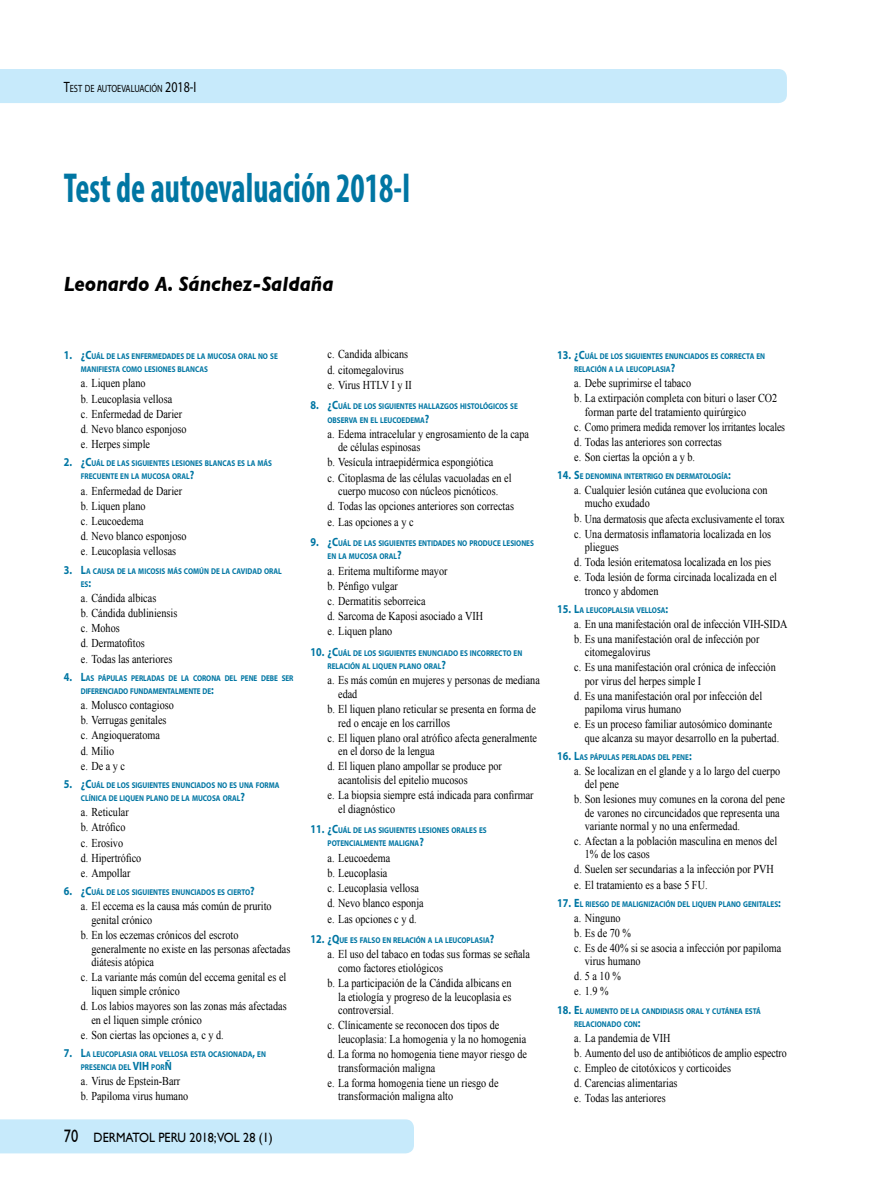
<style>
.page{position:relative;width:872px;height:1191px;background:#fff}
.page>*{position:absolute;margin:0;border:0;box-sizing:border-box;transform-origin:0 0}
.t1{font:700 condensed 42px "Myriad Pro";color:#0076a3;scale:.8 1}
.t2{font:italic 700 21px "Gill Sans";color:#000;scale:.9 1}
.t3{font:13.5px "Gill Sans";color:#000;scale:.9 1}
.t4{font:12px/15.1px "Times New Roman";color:#000;scale:.85 1}
.t5{font:10.5px "Myriad Pro";color:#000;scale:.8 1}
.t6{font:700 8.4px/13px "Myriad Pro";color:#0076a3;scale:.85 1}
.s1{font-size:15px}
.s2{font-size:12px}
.s3{font-size:18px}
</style>
<div class="page">
<div style="left:0;top:69px;width:787px;height:34px;background:#c7eafb"></div>
<div style="left:0;top:1119px;width:414px;height:34px;background:#c7eafb"></div>
<p class="t5" style="left:64px;top:82px;width:165px"><span class="s1">T</span>EST DE AUTOEVALUACIÓN <span class="s1">2018-I</span></p>
<h1 class="t1" style="left:64px;top:161px;width:435px">Test de autoevaluación 2018-I</h1>
<h2 class="t2" style="left:64px;top:272px;width:301px">Leonardo A. Sánchez-Saldaña</h2>
<p class="t6" style="left:81px;top:349px;width:232px;text-indent:-17px"><span class="s2">1. ¿C</span>UÁL DE LAS ENFERMEDADES DE LA MUCOSA ORAL NO SE<br>MANIFIESTA COMO LESIONES BLANCAS</p>
<p class="t4" style="left:81px;top:375px;width:126px">a. Liquen plano<br>b. Leucoplasia vellosa<br>c. Enfermedad de Darier d. Nevo blanco esponjoso e. Herpes simple</p>
<p class="t6" style="left:81px;top:456px;width:226px;text-indent:-17px"><span class="s2">2. ¿C</span>UÁL DE LAS SIGUIENTES LESIONES BLANCAS ES LA MÁS<br>FRECUENTE EN LA MUCOSA ORAL<span class="s2">?</span></p>
<p class="t4" style="left:81px;top:483px;width:126px">a. Enfermedad de Darier b. Liquen plano<br>c. Leucoedema<br>d. Nevo blanco esponjoso e. Leucoplasia vellosas</p>
<p class="t6" style="left:81px;top:564px;width:238px;text-indent:-17px"><span class="s2">3. L</span>A CAUSA DE LA MICOSIS MÁS COMÚN DE LA CAVIDAD ORAL<br>ES<span class="s2">:</span></p>
<p class="t4" style="left:81px;top:590px;width:115px">a. Cándida albicas<br>b. Cándida dubliniensis c. Mohos<br>d. Dermatofitos<br>e. Todas las anteriores</p>
<p class="t6" style="left:64px;top:671px;width:244px"><span class="s2">4. L</span>AS PÁPULAS PERLADAS DE LA CORONA DEL PENE DEBE</p>
<p class="t6" style="left:282px;top:671px;width:15px">SER</p>
<p class="t6" style="left:81px;top:684px;width:158px">DIFERENCIADO FUNDAMENTALMENTE DE<span class="s2">:</span></p>
<p class="t4" style="left:81px;top:697px;width:111px">a. Molusco contagioso b. Verrugas genitales c. Angioqueratoma<br>d. Milio<br>e. De a y c</p>
<p class="t6" style="left:81px;top:778px;width:235px;text-indent:-17px"><span class="s2">5. ¿C</span>UÁL DE LOS SIGUIENTES ENUNCIADOS NO ES UNA FORMA<br>CLÍNICA DE LIQUEN PLANO DE LA MUCOSA ORAL<span class="s2">?</span></p>
<p class="t4" style="left:81px;top:804px;width:73px">a. Reticular<br>b. Atrófico<br>c. Erosivo<br>d. Hipertrófico e. Ampollar</p>
<p class="t6" style="left:64px;top:885px;width:226px"><span class="s2">6. ¿C</span>UÁL DE LOS SIGUIENTES ENUNCIADOS ES CIERTO<span class="s2">?</span></p>
<p class="t4" style="left:91px;top:899px;width:213px;line-height:13.5px;text-indent:-11px">a. El eccema es la causa más común de prurito genital crónico</p>
<p class="t4" style="left:91px;top:928px;width:235px;line-height:13.5px;text-indent:-11px">b. En los eczemas crónicos del escroto generalmente no existe en las personas afectadas diátesis atópica</p>
<p class="t4" style="left:91px;top:970px;width:231px;line-height:13.5px;text-indent:-11px">c. La variante más común del eccema genital es el liquen simple crónico</p>
<p class="t4" style="left:91px;top:999px;width:231px;line-height:13.5px;text-indent:-11px">d. Los labios mayores son las zonas más afectadas en el liquen simple crónico</p>
<p class="t4" style="left:81px;top:1027px;width:170px">e. Son ciertas las opciones a, c y d.</p>
<p class="t6" style="left:81px;top:1047px;width:219px;text-indent:-17px"><span class="s2">7. L</span>A LEUCOPLASIA ORAL VELLOSA ESTA OCASIONADA<span class="s2">,</span> EN<br>PRESENCIA DEL <span class="s2">VIH</span> POR<span class="s2">Ñ</span></p>
<p class="t4" style="left:81px;top:1073px;width:128px">a. Virus de Epstein-Barr b. Papiloma virus humano</p>
<p class="t3" style="left:64px;top:1129px;width:234px"><span class="s3">70</span> DERMATOL PERU 2018;VOL 28 (1)</p>
<p class="t4" style="left:327px;top:346px;width:101px">c. Candida albicans d. citomegalovirus e. Virus HTLV I y II</p>
<p class="t6" style="left:327px;top:400px;width:224px;text-indent:-17px"><span class="s2">8. ¿C</span>UÁL DE LOS SIGUIENTES HALLAZGOS HISTOLÓGICOS SE<br>OBSERVA EN EL LEUCOEDEMA<span class="s2">?</span></p>
<p class="t4" style="left:338px;top:427px;width:226px;line-height:13.5px;text-indent:-11px">a. Edema intracelular y engrosamiento de la capa de células espinosas</p>
<p class="t4" style="left:327px;top:455px;width:218px">b. Vesícula intraepidérmica espongiótica<br>c. Citoplasma de las células vacuoladas en el</p>
<p class="t4" style="left:327px;top:483px;width:221px;text-indent:11px">cuerpo mucoso con núcleos picnóticos.<br>d. Todas las opciones anteriores son correctas e. Las opciones a y c</p>
<p class="t6" style="left:327px;top:536px;width:244px;text-indent:-17px"><span class="s2">9. ¿C</span>UÁL DE LAS SIGUIENTES ENTIDADES NO PRODUCE LESIONES<br>EN LA MUCOSA ORAL<span class="s2">?</span></p>
<p class="t4" style="left:327px;top:563px;width:185px">a. Eritema multiforme mayor<br>b. Pénfigo vulgar<br>c. Dermatitis seborreica<br>d. Sarcoma de Kaposi asociado a VIH e. Liquen plano</p>
<p class="t6" style="left:327px;top:646px;width:231px;text-indent:-17px"><span class="s2">10. ¿C</span>UÁL DE LOS SIGUIENTES ENUNCIADO ES INCORRECTO EN<br>RELACIÓN AL LIQUEN PLANO ORAL<span class="s2">?</span></p>
<p class="t4" style="left:338px;top:673px;width:239px;line-height:13.5px;text-indent:-11px">a. Es más común en mujeres y personas de mediana edad</p>
<p class="t4" style="left:338px;top:702px;width:234px;line-height:13.5px;text-indent:-11px">b. El liquen plano reticular se presenta en forma de red o encaje en los carrillos</p>
<p class="t4" style="left:338px;top:731px;width:235px;line-height:13.5px;text-indent:-11px">c. El liquen plano oral atrófico afecta generalmente en el dorso de la lengua</p>
<p class="t4" style="left:338px;top:759px;width:194px;line-height:13.5px;text-indent:-11px">d. El liquen plano ampollar se produce por acantolisis del epitelio mucosos</p>
<p class="t4" style="left:338px;top:788px;width:231px;line-height:13.5px;text-indent:-11px">e. La biopsia siempre está indicada para confirmar el diagnóstico</p>
<p class="t6" style="left:327px;top:823px;width:189px;text-indent:-17px"><span class="s2">11. ¿C</span>UÁL DE LAS SIGUIENTES LESIONES ORALES ES<br>POTENCIALMENTE MALIGNA<span class="s2">?</span></p>
<p class="t4" style="left:327px;top:850px;width:115px">a. Leucoedema<br>b. Leucoplasia<br>c. Leucoplasia vellosa d. Nevo blanco esponja e. Las opciones c y d.</p>
<p class="t6" style="left:310px;top:933px;width:218px"><span class="s2">12. ¿Q</span>UE ES FALSO EN RELACIÓN A LA LEUCOPLASIA<span class="s2">?</span></p>
<p class="t4" style="left:338px;top:947px;width:227px;line-height:13.5px;text-indent:-11px">a. El uso del tabaco en todas sus formas se señala como factores etiológicos</p>
<p class="t4" style="left:338px;top:976px;width:205px;line-height:13.5px;text-align:justify;text-indent:-11px">b. La participación de la Cándida albicans en la etiología y progreso de la leucoplasia es controversial.</p>
<p class="t4" style="left:338px;top:1018px;width:223px;line-height:13.5px;text-indent:-11px">c. Clínicamente se reconocen dos tipos de leucoplasia: La homogenia y la no homogenia</p>
<p class="t4" style="left:338px;top:1047px;width:224px;line-height:13.5px;text-indent:-11px">d. La forma no homogenia tiene mayor riesgo de transformación maligna</p>
<p class="t4" style="left:338px;top:1075px;width:190px;line-height:13.5px;text-indent:-11px">e. La forma homogenia tiene un riesgo de transformación maligna alto</p>
<p class="t6" style="left:574px;top:349px;width:226px;text-indent:-17px"><span class="s2">13. ¿C</span>UÁL DE LOS SIGUIENTES ENUNCIADOS ES CORRECTA EN<br>RELACIÓN A LA LEUCOPLASIA<span class="s2">?</span></p>
<p class="t4" style="left:574px;top:375px;width:240px">a. Debe suprimirse el tabaco<br>b. La extirpación completa con bituri o laser CO2</p>
<p class="t4" style="left:574px;top:404px;width:249px;text-indent:11px">forman parte del tratamiento quirúrgico<br>c. Como primera medida remover los irritantes locales d. Todas las anteriores son correctas<br>e. Son ciertas la opción a y b.</p>
<p class="t6" style="left:557px;top:469px;width:206px"><span class="s2">14. S</span>E DENOMINA INTERTRIGO EN DERMATOLOGÍA<span class="s2">:</span></p>
<p class="t4" style="left:585px;top:483px;width:216px;line-height:13.4px;text-indent:-11px">a. Cualquier lesión cutánea que evoluciona con mucho exudado</p>
<p class="t4" style="left:574px;top:511px;width:249px">b. Una dermatosis que afecta exclusivamente el torax c. Una dermatosis inflamatoria localizada en los</p>
<p class="t4" style="left:574px;top:539px;width:240px;text-indent:11px">pliegues<br>d. Toda lesión eritematosa localizada en los pies e. Toda lesión de forma circinada localizada en el</p>
<p class="t4" style="left:585px;top:583px;width:88px">tronco y abdomen</p>
<p class="t6" style="left:557px;top:603px;width:132px"><span class="s2">15. L</span>A LEUCOPLALSIA VELLOSA<span class="s2">:</span></p>
<p class="t4" style="left:574px;top:616px;width:252px">a. En una manifestación oral de infección VIH-SIDA b. Es una manifestación oral de infección por</p>
<p class="t4" style="left:574px;top:644px;width:239px;text-indent:11px">citomegalovirus<br>c. Es una manifestación oral crónica de infección</p>
<p class="t4" style="left:574px;top:673px;width:223px;text-indent:11px">por virus del herpes simple I<br>d. Es una manifestación oral por infección del</p>
<p class="t4" style="left:574px;top:701px;width:234px;text-indent:11px">papiloma virus humano<br>e. Es un proceso familiar autosómico dominante</p>
<p class="t4" style="left:585px;top:729px;width:230px">que alcanza su mayor desarrollo en la pubertad.</p>
<p class="t6" style="left:557px;top:750px;width:160px"><span class="s2">16. L</span>AS PÁPULAS PERLADAS DEL PENE<span class="s2">:</span></p>
<p class="t4" style="left:585px;top:764px;width:231px;line-height:13.4px;text-indent:-11px">a. Se localizan en el glande y a lo largo del cuerpo del pene</p>
<p class="t4" style="left:585px;top:792px;width:237px;line-height:13.4px;text-indent:-11px">b. Son lesiones muy comunes en la corona del pene de varones no circuncidados que representa una variante normal y no una enfermedad.</p>
<p class="t4" style="left:585px;top:834px;width:228px;line-height:13.4px;text-indent:-11px">c. Afectan a la población masculina en menos del<br>1% de los casos</p>
<p class="t4" style="left:574px;top:861px;width:236px">d. Suelen ser secundarias a la infección por PVH e. El tratamiento es a base 5 FU.</p>
<p class="t6" style="left:557px;top:897px;width:265px"><span class="s2">17. E</span>L RIESGO DE MALIGNIZACIÓN DEL LIQUEN PLANO GENITALES<span class="s2">:</span></p>
<p class="t4" style="left:574px;top:910px;width:245px">a. Ninguno<br>b. Es de 70 %<br>c. Es de 40% si se asocia a infección por papiloma</p>
<p class="t4" style="left:574px;top:953px;width:80px;text-indent:11px">virus humano d. 5 a 10 %<br>e. 1.9 %</p>
<p class="t6" style="left:574px;top:1004px;width:221px;text-indent:-17px"><span class="s2">18. E</span>L AUMENTO DE LA CANDIDIASIS ORAL Y CUTÁNEA ESTÁ<br>RELACIONADO CON<span class="s2">:</span></p>
<p class="t4" style="left:574px;top:1030px;width:251px">a. La pandemia de VIH<br>b. Aumento del uso de antibióticos de amplio espectro c. Empleo de citotóxicos y corticoides<br>d. Carencias alimentarias<br>e. Todas las anteriores</p>
</div>
